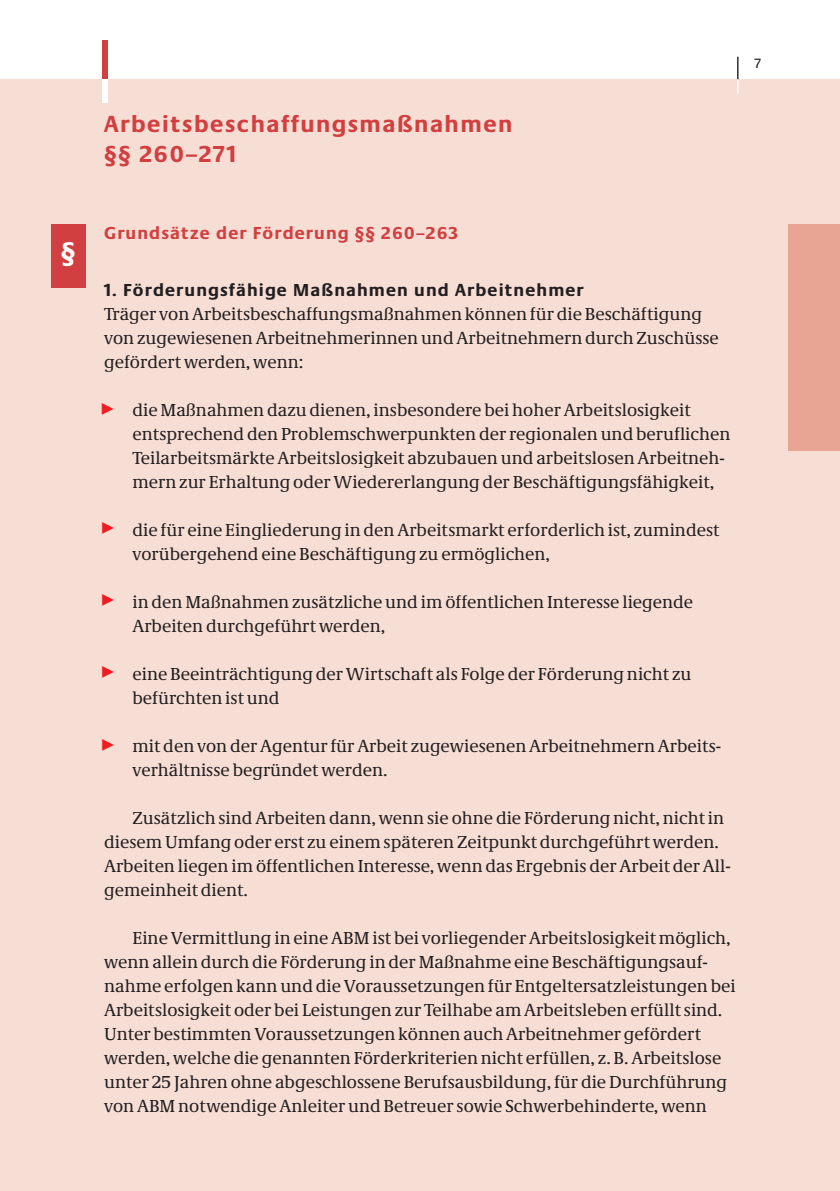
<style>
.page{position:relative;width:840px;height:1191px;background:#fff}
.page>*{position:absolute;margin:0;border:0;box-sizing:border-box;transform-origin:0 0}
.t1{font:700 28px "Neue Praxis";color:#fff}
.t2{font:700 24px/30px "Neue Praxis";letter-spacing:.06em;color:#d23f40}
.t3{font:18px/24px "Neue Demos";color:#231f20}
.t4{font:700 18px "Neue Praxis";letter-spacing:.06em;color:#231f20}
.t5{font:700 18px "Neue Praxis";letter-spacing:.06em;color:#d23f40}
.t6{font:14px "Neue Praxis";color:#231f20}
</style>
<div class="page">
<div style="left:0;top:79px;width:839px;height:1112px;background:#f7ded4"></div>
<div style="left:788px;top:224px;width:51px;height:227px;background:#e8a594"></div>
<hr style="left:736px;top:57px;width:2px;height:22px;background:#231f20">
<svg style="left:737px;top:79px;width:1px;height:15px"></svg>
<div style="left:51px;top:224px;width:34px;height:63px;background:#d23f40"></div>
<div style="left:102px;top:40px;width:6px;height:39px;background:#d23f40"></div>
<div style="left:102px;top:79px;width:6px;height:24px;background:#fff"></div>
<h1 class="t1" style="left:61px;top:241px;width:16px">§</h1>
<h2 class="t2" style="left:104px;top:111px;width:409px">Arbeitsbeschaffungsmaßnahmen §§ 260–271</h2>
<p class="t6" style="left:754px;top:58px;width:8px">7</p>
<p class="t5" style="left:104px;top:226px;width:355px">Grundsätze der Förderung §§ 260–263</p>
<p class="t4" style="left:104px;top:283px;width:481px">1. Förderungsfähige Maßnahmen und Arbeitnehmer</p>
<p class="t3" style="left:104px;top:304px;width:616px">Träger von Arbeitsbeschaffungsmaßnahmen können für die Beschäftigung von zugewiesenen Arbeitnehmerinnen und Arbeitnehmern durch Zuschüsse gefördert werden, wenn:</p>
<p class="t3" style="left:132px;top:400px;width:599px">die Maßnahmen dazu dienen, insbesondere bei hoher Arbeitslosigkeit entsprechend den Problemschwerpunkten der regionalen und beruflichen Teilarbeitsmärkte Arbeitslosigkeit abzubauen und arbeitslosen Arbeitneh&shy;mern zur Erhaltung oder Wiedererlangung der Beschäftigungsfähigkeit,</p>
<p class="t3" style="left:132px;top:520px;width:588px">die für eine Eingliederung in den Arbeitsmarkt erforderlich ist, zumindest vorübergehend eine Beschäftigung zu ermöglichen,</p>
<p class="t3" style="left:132px;top:592px;width:562px">in den Maßnahmen zusätzliche und im öffentlichen Interesse liegende<br>Arbeiten durchgeführt werden,</p>
<p class="t3" style="left:132px;top:664px;width:560px">eine Beeinträchtigung der Wirtschaft als Folge der Förderung nicht zu befürchten ist und</p>
<p class="t3" style="left:132px;top:736px;width:590px">mit den von der Agentur für Arbeit zugewiesenen Arbeitnehmern Arbeits&shy;verhältnisse begründet werden.</p>
<p class="t3" style="left:104px;top:808px;width:627px;text-indent:28px">Zusätzlich sind Arbeiten dann, wenn sie ohne die Förderung nicht, nicht in diesem Umfang oder erst zu einem späteren Zeitpunkt durchgeführt werden.<br>Arbeiten liegen im öffentlichen Interesse, wenn das Ergebnis der Arbeit der All&shy;gemeinheit dient.</p>
<p class="t3" style="left:104px;top:928px;width:632px;text-indent:28px">Eine Vermittlung in eine ABM ist bei vorliegender Arbeitslosigkeit möglich, wenn allein durch die Förderung in der Maßnahme eine Beschäftigungsauf&shy;nahme erfolgen kann und die Voraussetzungen für Entgeltersatzleistungen bei Arbeitslosigkeit oder bei Leistungen zur Teilhabe am Arbeitsleben erfüllt sind.<br>Unter bestimmten Voraussetzungen können auch Arbeitnehmer gefördert werden, welche die genannten Förderkriterien nicht erfüllen, z. B. Arbeitslose unter 25 Jahren ohne abgeschlossene Berufsausbildung, für die Durchführung von ABM notwendige Anleiter und Betreuer sowie Schwerbehinderte, wenn</p>
</div>
